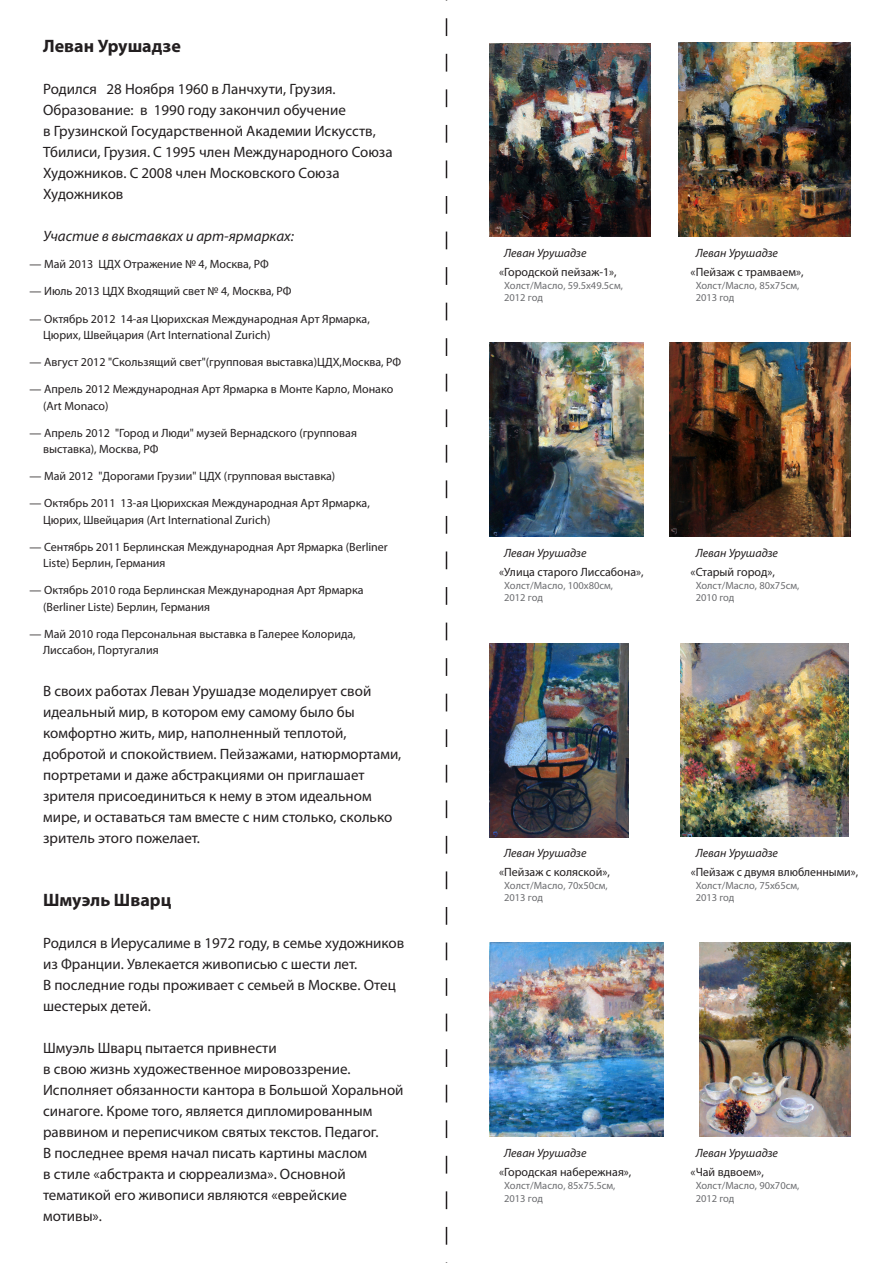
<style>
.page{position:relative;width:893px;height:1263px;background:#fff}
.page>*{position:absolute;margin:0;border:0;box-sizing:border-box;transform-origin:0 0}
.t1{font:700 18px "Myriad Pro";color:#231f20}
.t2{font:15px/21px "Myriad Pro";color:#231f20}
.t3{font:italic 15px "Myriad Pro";color:#231f20}
.t4{font:12px/16.5px "Myriad Pro";color:#231f20}
.t5{font:italic 12px "Myriad Pro";color:#231f20}
.t6{font:10.5px/12.6px "Myriad Pro";color:#6c6d70}
</style>
<div class="page">
<svg style="left:446px;top:18px;width:1px;height:1227px"></svg>
<img style="left:699px;top:943px;width:151px;height:194px">
<img style="left:489px;top:943px;width:174px;height:194px">
<img style="left:670px;top:343px;width:181px;height:194px">
<img style="left:489px;top:343px;width:154px;height:194px">
<img style="left:489px;top:644px;width:139px;height:193px">
<img style="left:489px;top:44px;width:161px;height:193px">
<img style="left:679px;top:43px;width:171px;height:194px">
<img style="left:681px;top:643px;width:168px;height:193px">
<p class="t1" style="left:43px;top:35px;width:139px">Леван Урушадзе</p>
<p class="t2" style="left:43px;top:79px;width:351px">Родился 28 Ноября 1960 в Ланчхути, Грузия.<br>Образование: в 1990 году закончил обучение<br>в Грузинской Государственной Академии Искусств, Тбилиси, Грузия. С 1995 член Международного Союза Художников. С 2008 член Московского Союза Художников</p>
<p class="t3" style="left:43px;top:227px;width:252px">Участие в выставках и арт-ярмарках:</p>
<p class="t4" style="left:30px;top:256px;width:241px">— Май 2013 ЦДХ Отражение № 4, Москва, РФ</p>
<p class="t4" style="left:30px;top:283px;width:263px">— Июль 2013 ЦДХ Входящий свет № 4, Москва, РФ</p>
<p class="t4" style="left:43px;top:310px;width:328px;text-indent:-14px">— Октябрь 2012 14-ая Цюрихская Международная Арт Ярмарка,<br>Цюрих, Швейцария (Art International Zurich)</p>
<p class="t4" style="left:30px;top:353px;width:373px">— Август 2012 "Скользящий свет"(групповая выставка)ЦДХ,Москва, РФ</p>
<p class="t4" style="left:43px;top:380px;width:352px;text-indent:-14px">— Апрель 2012 Международная Арт Ярмарка в Монте Карло, Монако (Art Monaco)</p>
<p class="t4" style="left:43px;top:424px;width:315px;text-indent:-14px">— Апрель 2012 "Город и Люди" музей Вернадского (групповая выставка), Москва, РФ</p>
<p class="t4" style="left:30px;top:467px;width:307px">— Май 2012 "Дорогами Грузии" ЦДХ (групповая выставка)</p>
<p class="t4" style="left:43px;top:494px;width:328px;text-indent:-14px">— Октябрь 2011 13-ая Цюрихская Международная Арт Ярмарка,<br>Цюрих, Швейцария (Art International Zurich)</p>
<p class="t4" style="left:43px;top:538px;width:346px;text-indent:-14px">— Сентябрь 2011 Берлинская Международная Арт Ярмарка (Berliner<br>Liste) Берлин, Германия</p>
<p class="t4" style="left:43px;top:581px;width:322px;text-indent:-14px">— Октябрь 2010 года Берлинская Международная Арт Ярмарка (Berliner Liste) Берлин, Германия</p>
<p class="t4" style="left:43px;top:625px;width:314px;text-indent:-14px">— Май 2010 года Персональная выставка в Галерее Колорида,<br>Лиссабон, Португалия</p>
<p class="t2" style="left:43px;top:680px;width:360px">В своих работах Леван Урушадзе моделирует свой идеальный мир, в котором ему самому было бы комфортно жить, мир, наполненный теплотой, добротой и спокойствием. Пейзажами, натюрмортами, портретами и даже абстракциями он приглашает зрителя присоединиться к нему в этом идеальном мире, и оставаться там вместе с ним столько, сколько зритель этого пожелает.</p>
<p class="t1" style="left:43px;top:888px;width:130px">Шмуэль Шварц</p>
<p class="t2" style="left:43px;top:932px;width:363px">Родился в Иерусалиме в 1972 году, в семье художников из Франции. Увлекается живописью с шести лет.<br>В последние годы проживает c семьей в Москве. Отец шестерых детей.</p>
<p class="t2" style="left:43px;top:1037px;width:362px">Шмуэль Шварц пытается привнести<br>в свою жизнь художественное мировоззрение.<br>Исполняет обязанности кантора в Большой Хоральной синагоге. Кроме того, является дипломированным раввином и переписчиком святых текстов. Педагог.<br>В последнее время начал писать картины маслом<br>в стиле «абстракта и сюрреализма». Основной тематикой его живописи являются «еврейские мотивы».</p>
<p class="t5" style="left:504px;top:246px;width:84px">Леван Урушадзе</p>
<p class="t4" style="left:499px;top:264px;width:119px">«Городской пейзаж-1»,</p>
<p class="t6" style="left:504px;top:279px;width:120px">Холст/Масло, 59.5x49.5см,<br>2012 год</p>
<p class="t5" style="left:696px;top:246px;width:84px">Леван Урушадзе</p>
<p class="t4" style="left:691px;top:264px;width:114px">«Пейзаж с трамваем»,</p>
<p class="t6" style="left:696px;top:279px;width:105px">Холст/Масло, 85x75см,<br>2013 год</p>
<p class="t5" style="left:504px;top:546px;width:84px">Леван Урушадзе</p>
<p class="t4" style="left:499px;top:564px;width:146px">«Улица старого Лиссабона»,</p>
<p class="t6" style="left:504px;top:579px;width:111px">Холст/Масло, 100x80см,<br>2012 год</p>
<p class="t5" style="left:696px;top:546px;width:84px">Леван Урушадзе</p>
<p class="t4" style="left:691px;top:564px;width:86px">«Старый город»,</p>
<p class="t6" style="left:696px;top:579px;width:105px">Холст/Масло, 80x75см,<br>2010 год</p>
<p class="t5" style="left:504px;top:846px;width:84px">Леван Урушадзе</p>
<p class="t4" style="left:499px;top:864px;width:112px">«Пейзаж с коляской»,</p>
<p class="t6" style="left:504px;top:879px;width:105px">Холст/Масло, 70x50см,<br>2013 год</p>
<p class="t5" style="left:696px;top:846px;width:84px">Леван Урушадзе</p>
<p class="t4" style="left:691px;top:864px;width:169px">«Пейзаж с двумя влюбленными»,</p>
<p class="t6" style="left:696px;top:879px;width:105px">Холст/Масло, 75x65см,<br>2013 год</p>
<p class="t5" style="left:504px;top:1146px;width:84px">Леван Урушадзе</p>
<p class="t4" style="left:499px;top:1164px;width:134px">«Городская набережная»,</p>
<p class="t6" style="left:504px;top:1179px;width:113px">Холст/Масло, 85x75.5см,<br>2013 год</p>
<p class="t5" style="left:696px;top:1146px;width:84px">Леван Урушадзе</p>
<p class="t4" style="left:691px;top:1164px;width:75px">«Чай вдвоем»,</p>
<p class="t6" style="left:696px;top:1179px;width:105px">Холст/Масло, 90x70см,<br>2012 год</p>
</div>
